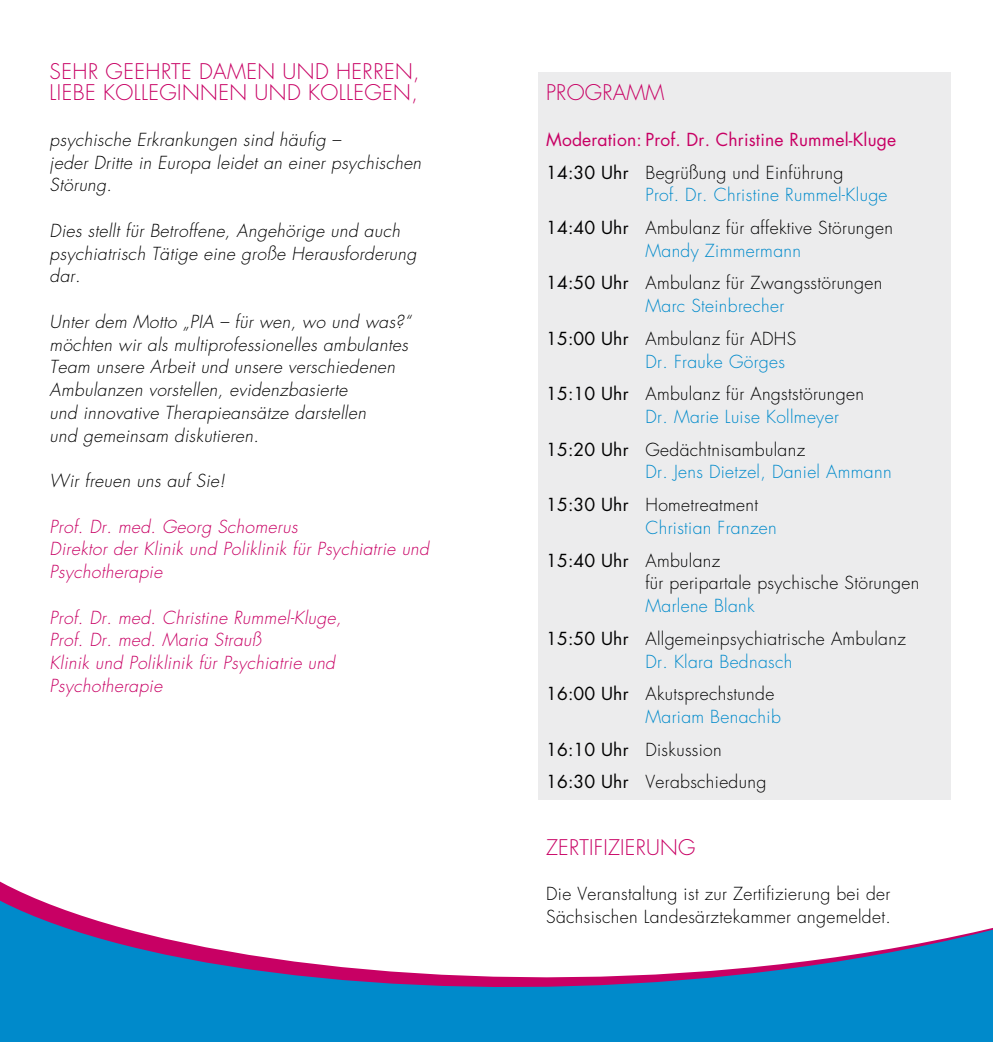
<style>
.page{position:relative;width:993px;height:1042px;background:#fff}
.page>*{position:absolute;margin:0;border:0;box-sizing:border-box;transform-origin:0 0}
.t1{font:300 21px/21px "Futura Std";letter-spacing:.02em;color:#c80064}
.t2{font:italic 300 17.5px/22.8px "Futura Std";letter-spacing:.02em;color:#000}
.t3{font:300 17.5px/32.7px "Futura Std";letter-spacing:.02em;color:#000}
.t4{font:300 17.5px/32.7px "Futura Std";letter-spacing:.02em;color:#008acb}
.t5{font:italic 300 17.5px/22.8px "Futura Std";letter-spacing:.02em;color:#c80064}
.t6{font:17.5px/32.7px "Futura Std";letter-spacing:.01em;color:#c80064}
.s1{color:#000}
.s2{font-weight:300;color:#000}
.s3{font-weight:400;color:#000}
.s4{color:#008acb}
.s5{font-weight:400}
</style>
<div class="page">
<div style="left:538px;top:72px;width:412px;height:727px;background:#ececed"></div>
<svg style="left:0;top:881px;width:992px;height:161px"></svg>
<div style="left:35px;top:761px;width:430px;height:134px;background:#fff"></div>
<p class="t1" style="left:50px;top:62px;width:371px">SEHR GEEHRTE DAMEN UND HERREN,<br>LIEBE KOLLEGINNEN UND KOLLEGEN,</p>
<p class="t2" style="left:50px;top:129px;width:373px">psychische Erkrankungen sind häufig –<br>jeder Dritte in Europa leidet an einer psychischen<br>Störung.</p>
<p class="t2" style="left:50px;top:220px;width:368px">Dies stellt für Betroffene, Angehörige und auch psychiatrisch Tätige eine große Herausforderung dar.</p>
<p class="t2" style="left:50px;top:311px;width:363px">Unter dem Motto „PIA – für wen, wo und was?“ möchten wir als multiprofessionelles ambulantes Team unsere Arbeit und unsere verschiedenen Ambulanzen vorstellen, evidenzbasierte<br>und innovative Therapieansätze darstellen<br>und gemeinsam diskutieren.</p>
<p class="t2" style="left:50px;top:470px;width:177px">Wir freuen uns auf Sie!</p>
<p class="t5" style="left:50px;top:515px;width:381px">Prof. Dr. med. Georg Schomerus<br>Direktor der Klinik und Poliklinik für Psychiatrie und<br>Psychotherapie</p>
<p class="t5" style="left:50px;top:606px;width:293px">Prof. Dr. med. Christine Rummel-Kluge,<br>Prof. Dr. med. Maria Strauß<br>Klinik und Poliklinik für Psychiatrie und<br>Psychotherapie</p>
<p class="t1" style="left:546px;top:83px;width:120px">PROGRAMM</p>
<p class="t6" style="left:546px;top:123px;width:351px">Moderation: Prof. Dr. Christine Rummel-Kluge<br><span class="s1">14:30 Uhr</span> <span class="s2">Begrüßung und Einführung</span></p>
<p class="t4" style="left:546px;top:179px;width:348px;text-indent:99px">Prof. Dr. Christine Rummel-Kluge<br><span class="s3">14:40 Uhr</span> <span class="s1">Ambulanz für affektive Störungen</span></p>
<p class="t3" style="left:546px;top:234px;width:337px;text-indent:99px"><span class="s4">Mandy Zimmermann<br></span><span class="s5">14:50 Uhr</span> Ambulanz für Zwangsstörungen</p>
<p class="t4" style="left:546px;top:290px;width:251px;text-indent:99px">Marc Steinbrecher<br><span class="s3">15:00 Uhr</span> <span class="s1">Ambulanz für ADHS</span></p>
<p class="t3" style="left:546px;top:345px;width:319px;text-indent:99px"><span class="s4">Dr. Frauke Görges<br></span><span class="s5">15:10 Uhr</span> Ambulanz für Angststörungen</p>
<p class="t4" style="left:546px;top:401px;width:294px;text-indent:99px">Dr. Marie Luise Kollmeyer<br><span class="s3">15:20 Uhr</span> <span class="s1">Gedächtnisambulanz</span></p>
<p class="t4" style="left:546px;top:456px;width:347px;text-indent:99px">Dr. Jens Dietzel, Daniel Ammann<br><span class="s3">15:30 Uhr</span> <span class="s1">Hometreatment</span></p>
<p class="t4" style="left:546px;top:512px;width:232px;text-indent:99px">Christian Franzen<br><span class="s3">15:40 Uhr</span> <span class="s1">Ambulanz</span></p>
<p class="t3" style="left:645px;top:567px;width:275px">für peripartale psychische Störungen</p>
<p class="t3" style="left:546px;top:590px;width:361px;text-indent:99px"><span class="s4">Marlene Blank<br></span><span class="s5">15:50 Uhr</span> Allgemeinpsychiatrische Ambulanz</p>
<p class="t4" style="left:546px;top:645px;width:248px;text-indent:99px">Dr. Klara Bednasch<br><span class="s3">16:00 Uhr</span> <span class="s1">Akutsprechstunde</span></p>
<p class="t3" style="left:546px;top:701px;width:236px;text-indent:99px"><span class="s4">Mariam Benachib<br></span><span class="s5">16:10 Uhr</span> Diskussion<br><span class="s5">16:30 Uhr</span> Verabschiedung</p>
<p class="t1" style="left:546px;top:837px;width:151px">ZERTIFIZIERUNG</p>
<p class="t3" style="left:546px;top:883px;width:346px;line-height:22.8px">Die Veranstaltung ist zur Zertifizierung bei der<br>Sächsischen Landesärztekammer angemeldet.</p>
</div>
